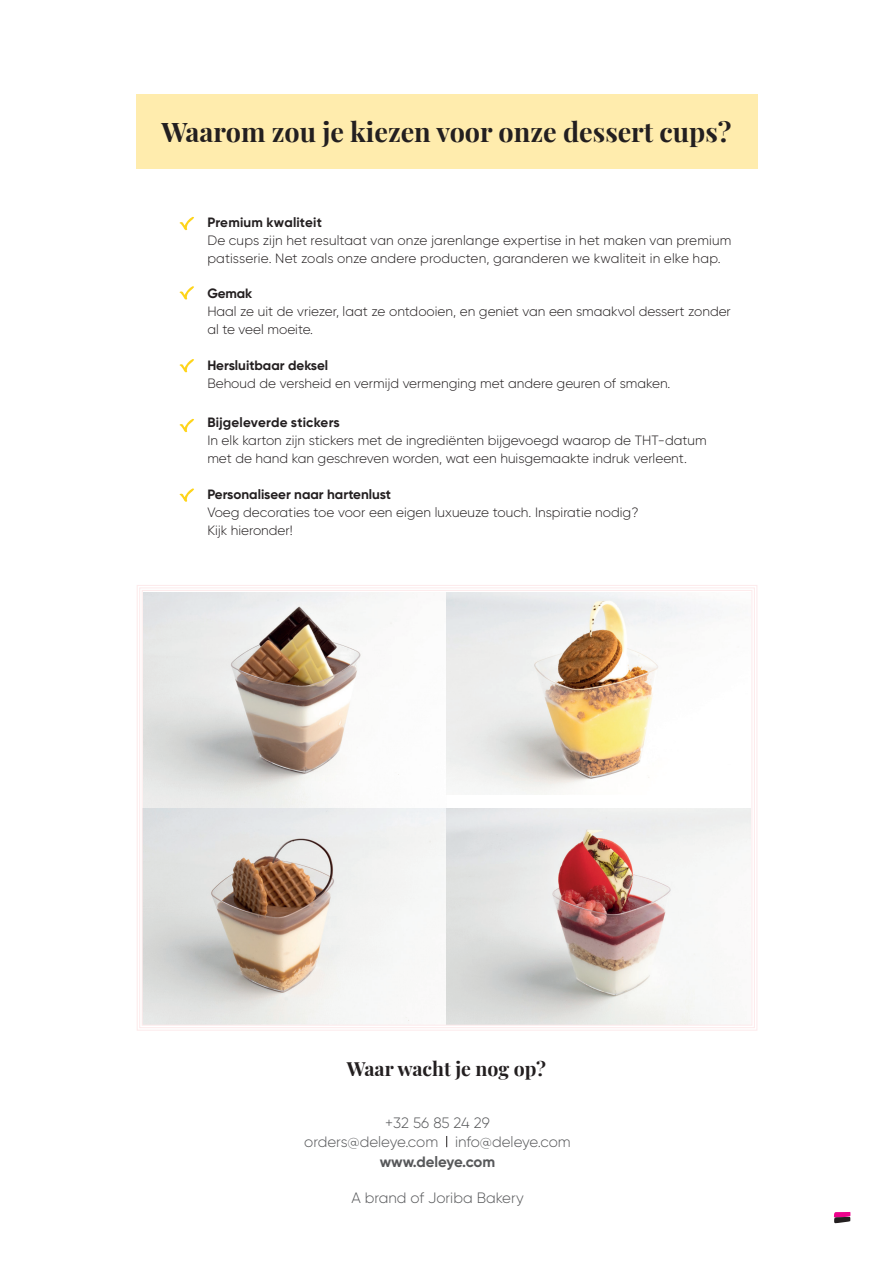
<style>
.page{position:relative;width:893px;height:1263px;background:#fff}
.page>*{position:absolute;margin:0;border:0;box-sizing:border-box;transform-origin:0 0}
.t1{font:700 27px "Playfair Display";color:#231f20}
.t2{font:700 19.5px "Playfair Display";color:#231f20}
.t3{font:300 15px/19.5px "Gilroy";color:#57585a;text-align:center}
.t4{font:700 15px "Gilroy";color:#57585a}
.t5{font:300 13.5px/18px "Gilroy";color:#231f20}
.t6{font:700 13.5px "Gilroy";color:#231f20}
</style>
<div class="page">
<div style="left:135px;top:95px;width:622px;height:74px;background:#ffecad"></div>
<svg style="left:834px;top:1212px;width:16px;height:11px"></svg>
<svg style="left:180px;top:286px;width:14px;height:14px"></svg>
<svg style="left:180px;top:217px;width:14px;height:13px"></svg>
<svg style="left:180px;top:359px;width:14px;height:13px"></svg>
<svg style="left:180px;top:419px;width:14px;height:13px"></svg>
<svg style="left:180px;top:488px;width:14px;height:14px"></svg>
<svg style="left:137px;top:585px;width:620px;height:446px"></svg>
<h1 class="t1" style="left:161px;top:111px;width:572px">Waarom zou je kiezen voor onze dessert cups?</h1>
<p class="t6" style="left:207px;top:214px;width:116px">Premium kwaliteit</p>
<p class="t5" style="left:207px;top:231px;width:526px">De cups zijn het resultaat van onze jarenlange expertise in het maken van premium patisserie. Net zoals onze andere producten, garanderen we kwaliteit in elke hap.</p>
<p class="t6" style="left:207px;top:284px;width:46px">Gemak</p>
<p class="t5" style="left:207px;top:302px;width:525px">Haal ze uit de vriezer, laat ze ontdooien, en geniet van een smaakvol dessert zonder al te veel moeite.</p>
<p class="t6" style="left:207px;top:356px;width:122px">Hersluitbaar deksel</p>
<p class="t5" style="left:207px;top:374px;width:465px">Behoud de versheid en vermijd vermenging met andere geuren of smaken.</p>
<p class="t6" style="left:207px;top:413px;width:134px">Bijgeleverde stickers</p>
<p class="t5" style="left:207px;top:431px;width:501px">In elk karton zijn stickers met de ingrediënten bijgevoegd waarop de THT-datum met de hand kan geschreven worden, wat een huisgemaakte indruk verleent.</p>
<p class="t6" style="left:207px;top:485px;width:185px">Personaliseer naar hartenlust</p>
<p class="t5" style="left:207px;top:503px;width:433px">Voeg decoraties toe voor een eigen luxueuze touch. Inspiratie nodig?<br>Kijk hieronder!</p>
<h2 class="t2" style="left:347px;top:1053px;width:201px">Waar wacht je nog op?</h2>
<p class="t3" style="left:304px;top:1112px;width:268px">+32 56 85 24 29<br>orders@deleye.com info@deleye.com</p>
<p class="t4" style="left:380px;top:1152px;width:117px">www.deleye.com</p>
<p class="t3" style="left:351px;top:1187px;width:174px">A brand of Joriba Bakery</p>
</div>
